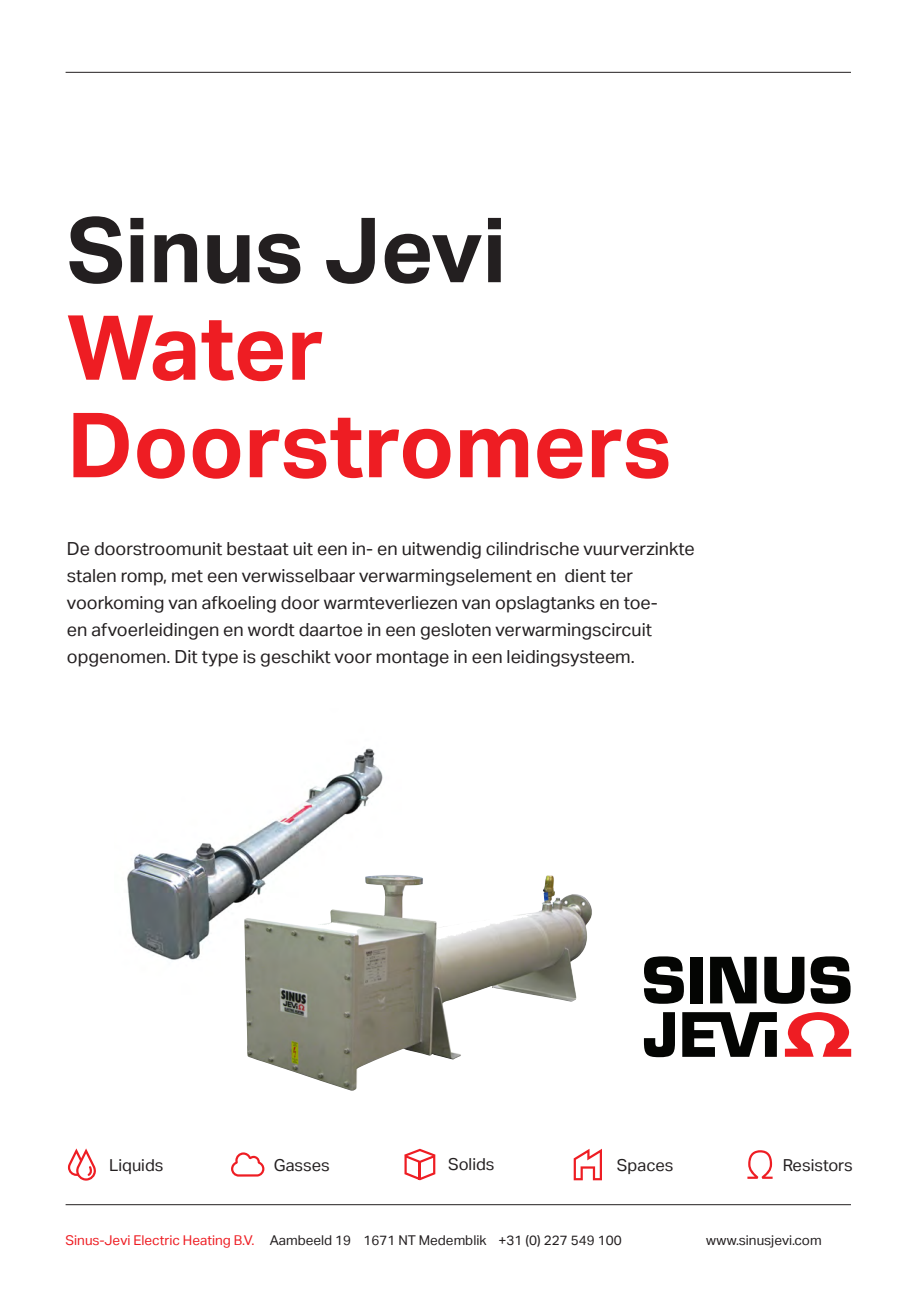
<style>
.page{position:relative;width:919px;height:1289px;background:#fff}
.page>*{position:absolute;margin:0;border:0;box-sizing:border-box;transform-origin:0 0}
.t1{font:700 90px/97.5px "Aktiv Grotesk";color:#ee1d23}
.t2{font:700 90px "Aktiv Grotesk";color:#231f20}
.t3{font:18px/27px "Aktiv Grotesk";color:#231f20}
.t4{font:16.5px "Aktiv Grotesk";color:#231f20}
.t5{font:13.5px "Aktiv Grotesk";color:#231f20}
.s1{color:#ee1d23}
</style>
<div class="page">
<hr style="left:66px;top:72px;width:784px;height:1px;background:#231f20">
<hr style="left:66px;top:1204px;width:784px;height:1px;background:#231f20">
<svg style="left:644px;top:1012px;width:132px;height:45px"></svg>
<svg style="left:784px;top:1012px;width:67px;height:44px"></svg>
<svg style="left:644px;top:956px;width:40px;height:47px"></svg>
<div style="left:690px;top:956px;width:12px;height:47px;background:#040503"></div>
<svg style="left:710px;top:956px;width:46px;height:47px"></svg>
<svg style="left:764px;top:956px;width:40px;height:47px"></svg>
<svg style="left:810px;top:956px;width:40px;height:47px"></svg>
<svg style="left:68px;top:1148px;width:28px;height:32px"></svg>
<svg style="left:231px;top:1152px;width:33px;height:24px"></svg>
<svg style="left:404px;top:1148px;width:31px;height:32px"></svg>
<svg style="left:573px;top:1148px;width:29px;height:32px"></svg>
<svg style="left:747px;top:1150px;width:25px;height:28px"></svg>
<img style="left:127px;top:748px;width:275px;height:212px">
<img style="left:244px;top:876px;width:348px;height:214px">
<h1 class="t2" style="left:67px;top:194px;width:441px">Sinus Jevi</h1>
<h1 class="t1" style="left:67px;top:297px;width:606px">Water<br>Doorstromers</h1>
<p class="t3" style="left:67px;top:535px;width:629px">De doorstroomunit bestaat uit een in- en uitwendig cilindrische vuurverzinkte stalen romp, met een verwisselbaar verwarmingselement en dient ter voorkoming van afkoeling door warmteverliezen van opslagtanks en toe-<br>en afvoerleidingen en wordt daartoe in een gesloten verwarmingscircuit opgenomen. Dit type is geschikt voor montage in een leidingsysteem.</p>
<p class="t4" style="left:109px;top:1155px;width:56px">Liquids</p>
<p class="t4" style="left:274px;top:1155px;width:57px">Gasses</p>
<p class="t4" style="left:448px;top:1154px;width:48px">Solids</p>
<p class="t4" style="left:617px;top:1155px;width:58px">Spaces</p>
<p class="t4" style="left:782px;top:1155px;width:72px">Resistors</p>
<p class="t5" style="left:66px;top:1231px;width:557px"><span class="s1">Sinus-Jevi Electric Heating B.V.</span> Aambeeld 19 1671 NT Medemblik +31 (0) 227 549 100</p>
<p class="t5" style="left:706px;top:1231px;width:117px">www.sinusjevi.com</p>
</div>
